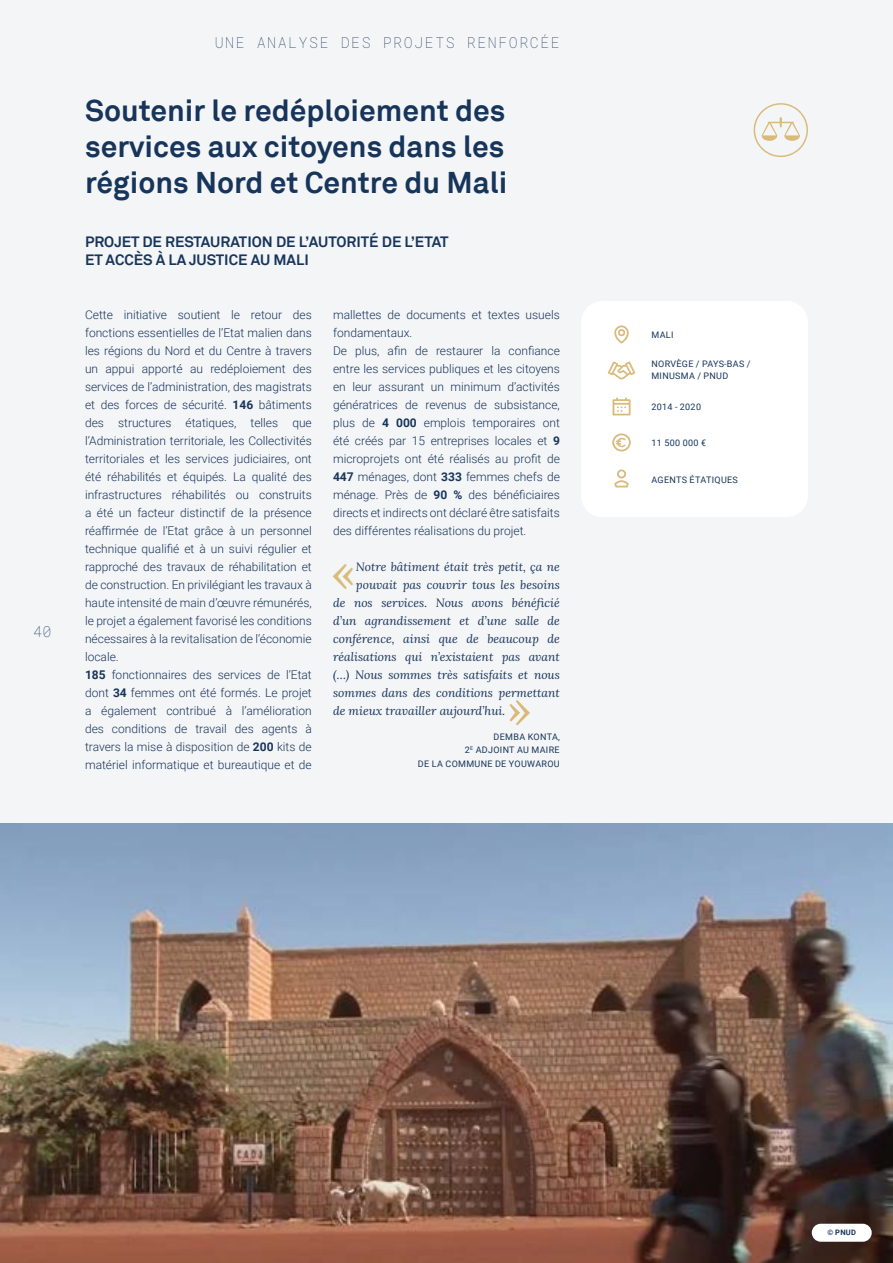
<style>
.page{position:relative;width:893px;height:1263px;background:#f4f5f7}
.page>*{position:absolute;margin:0;border:0;box-sizing:border-box;transform-origin:0 0}
.t1{font:45.9px "Lora";color:#d9bb7a}
.t2{font:700 30px/36px "Akkurat";color:#17355b;text-align:justify}
.t3{font:700 15px "Akkurat";color:#17355b}
.t4{font:100 15px "Roboto Mono";letter-spacing:.1em;color:#17355b}
.t5{font:300 12px/18px "Roboto";color:#17355b;text-align:justify}
.t6{font:italic 12px "Lora";color:#17355b}
.t7{font:9px/12px "Roboto";letter-spacing:.035em;color:#17355b}
.t8{font:700 7.5px "Roboto";color:#17355b}
.s1{font-weight:700}
</style>
<div class="page">
<div style="left:581px;top:301px;width:227px;height:216px;background:#fff;border-radius:21px"></div>
<svg style="left:614px;top:325px;width:15px;height:18px"></svg>
<svg style="left:614px;top:469px;width:15px;height:18px"></svg>
<svg style="left:612px;top:397px;width:18px;height:18px"></svg>
<img style="left:0;top:823px;width:893px;height:440px">
<svg style="left:754px;top:103px;width:54px;height:54px"></svg>
<svg style="left:612px;top:433px;width:19px;height:18px"></svg>
<svg style="left:608px;top:361px;width:27px;height:18px"></svg>
<div style="left:812px;top:1224px;width:60px;height:18px;background:#fff;border-radius:9px"></div>
<svg style="left:509px;top:700px;width:21px;height:25px"></svg>
<p class="t4" style="left:34px;top:621px;width:19px">40</p>
<p class="t4" style="left:215px;top:32px;width:347px">UNE ANALYSE DES PROJETS RENFORCÉE</p>
<p class="t2" style="left:85px;top:93px;width:424px">Soutenir le redéploiement des services aux citoyens dans les régions Nord et Centre du Mali</p>
<p class="t3" style="left:85px;top:232px;width:365px">PROJET DE RESTAURATION DE L’AUTORITÉ DE L’ETAT</p>
<p class="t3" style="left:85px;top:250px;width:225px">ET ACCÈS À LA JUSTICE AU MALI</p>
<p class="t5" style="left:85px;top:305px;width:228px">Cette initiative soutient le retour des fonctions essentielles de l’Etat malien dans les régions du Nord et du Centre à travers un appui apporté au redéploiement des services de l’administration, des magistrats et des forces de sécurité. <span class="s1">146</span> bâtiments des structures étatiques, telles que l’Administration territoriale, les Collectivités territoriales et les services judiciaires, ont été réhabilités et équipés. La qualité des infrastructures réhabilités ou construits a été un facteur distinctif de la présence réaffirmée de l’Etat grâce à un personnel technique qualifié et à un suivi régulier et rapproché des travaux de réhabilitation et de construction. En privilégiant les travaux à haute intensité de main d’œuvre rémunérés, le projet a également favorisé les conditions nécessaires à la revitalisation de l’économie locale.</p>
<p class="t5" style="left:85px;top:665px;width:228px"><span class="s1">185</span> fonctionnaires des services de l’Etat dont <span class="s1">34</span> femmes ont été formés. Le projet a également contribué à l’amélioration des conditions de travail des agents à travers la mise à disposition de <span class="s1">200</span> kits de matériel informatique et bureautique et de</p>
<p class="t5" style="left:333px;top:305px;width:228px">mallettes de documents et textes usuels fondamentaux.</p>
<p class="t5" style="left:333px;top:341px;width:228px">De plus, afin de restaurer la confiance entre les services publiques et les citoyens en leur assurant un minimum d’activités génératrices de revenus de subsistance, plus de <span class="s1">4 000</span> emplois temporaires ont été créés par 15 entreprises locales et <span class="s1">9 </span>microprojets ont été réalisés au profit de <span class="s1">447</span> ménages, dont <span class="s1">333</span> femmes chefs de ménage. Près de <span class="s1">90 %</span> des bénéficiaires directs et indirects ont déclaré être satisfaits des différentes réalisations du projet.</p>
<p class="t1" style="left:332px;top:538px;width:26px">«</p>
<p class="t6" style="left:356px;top:558px;width:205px">Notre bâtiment était très petit, ça ne</p>
<p class="t6" style="left:356px;top:576px;width:205px">pouvait pas couvrir tous les besoins</p>
<p class="t6" style="left:333px;top:594px;width:228px">de nos services. Nous avons bénéficié</p>
<p class="t6" style="left:333px;top:612px;width:228px">d’un agrandissement et d’une salle de</p>
<p class="t6" style="left:333px;top:630px;width:228px">conférence, ainsi que de beaucoup de</p>
<p class="t6" style="left:333px;top:648px;width:228px">réalisations qui n’existaient pas avant</p>
<p class="t6" style="left:333px;top:666px;width:228px">(…) Nous sommes très satisfaits et nous</p>
<p class="t6" style="left:333px;top:684px;width:228px">sommes dans des conditions permettant</p>
<p class="t6" style="left:333px;top:702px;width:174px">de mieux travailler aujourd’hui.</p>
<p class="t7" style="left:494px;top:730px;width:68px">DEMBA KONTA,</p>
<p class="t7" style="left:465px;top:744px;width:96px">2<sup>E</sup> ADJOINT AU MAIRE</p>
<p class="t7" style="left:418px;top:757px;width:143px">DE LA COMMUNE DE YOUWAROU</p>
<p class="t7" style="left:651px;top:328px;width:24px">MALI</p>
<p class="t7" style="left:651px;top:358px;width:101px">NORVÈGE / PAYS-BAS /<br>MINUSMA / PNUD</p>
<p class="t7" style="left:651px;top:400px;width:51px">2014 - 2020</p>
<p class="t7" style="left:651px;top:436px;width:56px">11 500 000 €</p>
<p class="t7" style="left:651px;top:473px;width:88px">AGENTS ÉTATIQUES</p>
<p class="t8" style="left:827px;top:1227px;width:30px">© PNUD</p>
</div>
